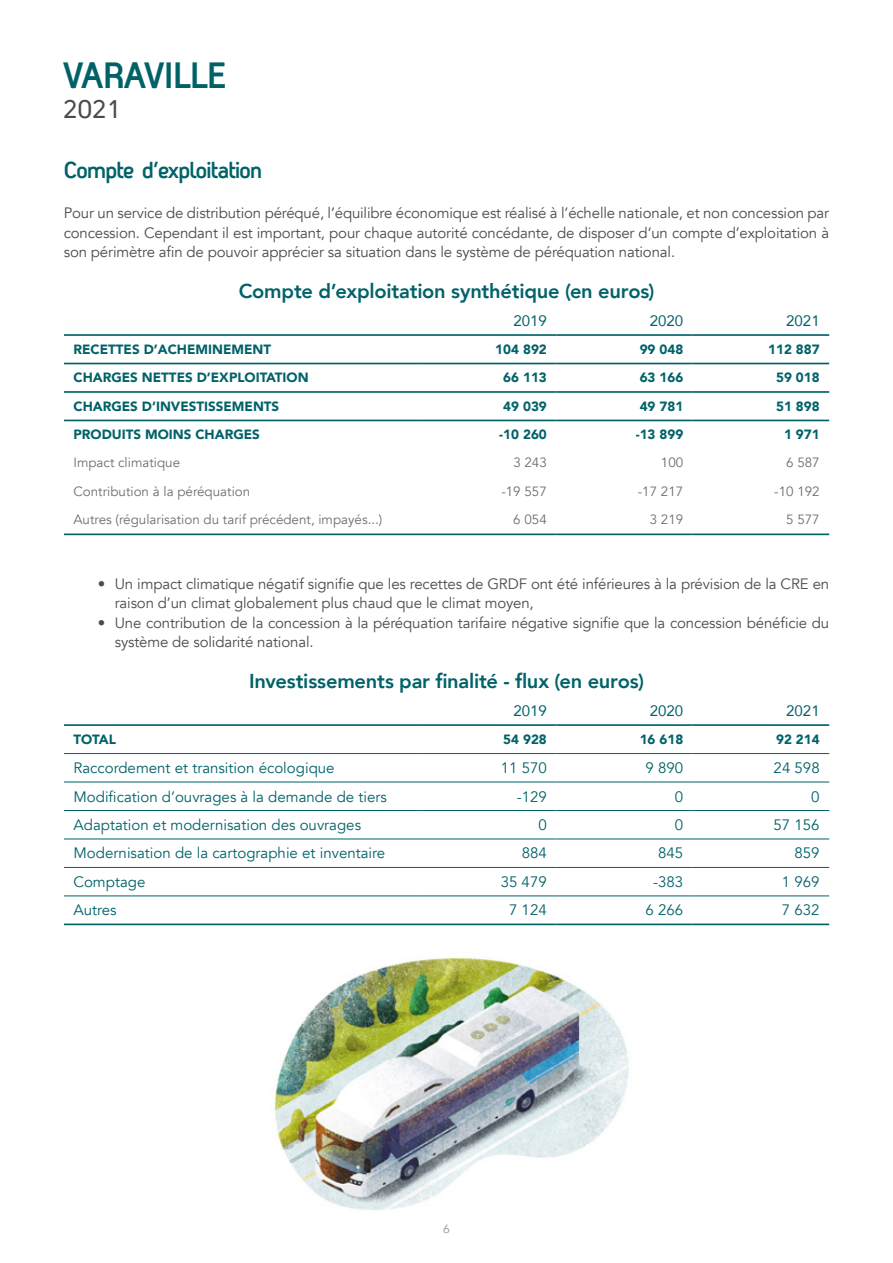
<style>
.page{position:relative;width:893px;height:1263px;background:#fff}
.page>*{position:absolute;margin:0;border:0;box-sizing:border-box;transform-origin:0 0}
.t1{font:700 35.55px "Antagometrica BTW01";letter-spacing:-.025em;color:#006267}
.t2{font:24.75px "Antagometrica BTW01 Regular 2";color:#4b4b4a}
.t3{font:700 22.5px "Antagometrica BTW01";letter-spacing:-.03em;color:#006269}
.t4{font:800 20.1px "Avenir";letter-spacing:-.01em;color:#006269}
.t5{font:15px/19.5px "Avenir";letter-spacing:-.01em;color:#4b4b4a}
.t6{font:15px "Avenir";color:#006269}
.t7{font:15px "Avenir";color:#006269}
.t8{font:900 13.35px "Avenir";color:#006269}
.t9{font:13.35px "Avenir";color:#6d6e71}
.t10{font:12px "Avenir";color:#9d9c9c}
</style>
<div class="page">
<svg style="left:64px;top:362px;width:765px;height:60px"></svg>
<hr style="left:64px;top:533px;width:356px;height:2px;background:#006267">
<hr style="left:420px;top:533px;width:136px;height:2px;background:#006267">
<hr style="left:556px;top:533px;width:137px;height:2px;background:#006267">
<hr style="left:693px;top:533px;width:136px;height:2px;background:#006267">
<hr style="left:64px;top:334px;width:356px;height:2px;background:#006267">
<hr style="left:420px;top:334px;width:136px;height:2px;background:#006267">
<hr style="left:556px;top:334px;width:137px;height:2px;background:#006267">
<hr style="left:693px;top:334px;width:136px;height:2px;background:#006267">
<hr style="left:64px;top:363px;width:356px;height:1px;background:#006267">
<hr style="left:420px;top:363px;width:136px;height:1px;background:#006267">
<hr style="left:556px;top:363px;width:137px;height:1px;background:#006267">
<hr style="left:693px;top:363px;width:136px;height:1px;background:#006267">
<hr style="left:64px;top:391px;width:356px;height:2px;background:#006267">
<hr style="left:420px;top:391px;width:136px;height:2px;background:#006267">
<hr style="left:556px;top:391px;width:137px;height:2px;background:#006267">
<hr style="left:693px;top:391px;width:136px;height:2px;background:#006267">
<hr style="left:64px;top:420px;width:356px;height:1px;background:#006267">
<hr style="left:420px;top:420px;width:136px;height:1px;background:#006267">
<hr style="left:556px;top:420px;width:137px;height:1px;background:#006267">
<hr style="left:693px;top:420px;width:136px;height:1px;background:#006267">
<svg style="left:64px;top:754px;width:765px;height:142px"></svg>
<hr style="left:64px;top:923px;width:356px;height:2px;background:#006267">
<hr style="left:420px;top:923px;width:136px;height:2px;background:#006267">
<hr style="left:556px;top:923px;width:137px;height:2px;background:#006267">
<hr style="left:693px;top:923px;width:136px;height:2px;background:#006267">
<hr style="left:64px;top:724px;width:356px;height:2px;background:#006267">
<hr style="left:420px;top:724px;width:136px;height:2px;background:#006267">
<hr style="left:556px;top:724px;width:137px;height:2px;background:#006267">
<hr style="left:693px;top:724px;width:136px;height:2px;background:#006267">
<hr style="left:64px;top:753px;width:356px;height:1px;background:#006267">
<hr style="left:420px;top:753px;width:136px;height:1px;background:#006267">
<hr style="left:556px;top:753px;width:137px;height:1px;background:#006267">
<hr style="left:693px;top:753px;width:136px;height:1px;background:#006267">
<hr style="left:64px;top:782px;width:356px;height:1px;background:#006267">
<hr style="left:420px;top:782px;width:136px;height:1px;background:#006267">
<hr style="left:556px;top:782px;width:137px;height:1px;background:#006267">
<hr style="left:693px;top:782px;width:136px;height:1px;background:#006267">
<hr style="left:64px;top:810px;width:356px;height:1px;background:#006267">
<hr style="left:420px;top:810px;width:136px;height:1px;background:#006267">
<hr style="left:556px;top:810px;width:137px;height:1px;background:#006267">
<hr style="left:693px;top:810px;width:136px;height:1px;background:#006267">
<hr style="left:64px;top:839px;width:356px;height:1px;background:#006267">
<hr style="left:420px;top:839px;width:136px;height:1px;background:#006267">
<hr style="left:556px;top:839px;width:137px;height:1px;background:#006267">
<hr style="left:693px;top:839px;width:136px;height:1px;background:#006267">
<hr style="left:64px;top:867px;width:356px;height:1px;background:#006267">
<hr style="left:420px;top:867px;width:136px;height:1px;background:#006267">
<hr style="left:556px;top:867px;width:137px;height:1px;background:#006267">
<hr style="left:693px;top:867px;width:136px;height:1px;background:#006267">
<hr style="left:64px;top:896px;width:356px;height:1px;background:#006267">
<hr style="left:420px;top:896px;width:136px;height:1px;background:#006267">
<hr style="left:556px;top:896px;width:137px;height:1px;background:#006267">
<hr style="left:693px;top:896px;width:136px;height:1px;background:#006267">
<img style="left:272px;top:957px;width:357px;height:253px">
<h1 class="t1" style="left:63px;top:54px;width:165px">VARAVILLE</h1>
<h2 class="t2" style="left:63px;top:95px;width:60px">2021</h2>
<h3 class="t3" style="left:64px;top:157px;width:200px">Compte d’exploitation</h3>
<p class="t5" style="left:64px;top:204px;width:767px;text-align:justify">Pour un service de distribution péréqué, l’équilibre économique est réalisé à l’échelle nationale, et non concession par concession. Cependant il est important, pour chaque autorité concédante, de disposer d’un compte d’exploitation à son périmètre afin de pouvoir apprécier sa situation dans le système de péréquation national.</p>
<h3 class="t4" style="left:239px;top:275px;width:417px">Compte d’exploitation synthétique (en euros)</h3>
<p class="t7" style="left:513px;top:309px;width:35px">2019</p>
<p class="t7" style="left:650px;top:309px;width:35px">2020</p>
<p class="t7" style="left:786px;top:309px;width:35px">2021</p>
<p class="t8" style="left:73px;top:338px;width:199px">RECETTES D’ACHEMINEMENT</p>
<p class="t8" style="left:495px;top:338px;width:53px">104 892</p>
<p class="t8" style="left:640px;top:338px;width:45px">99 048</p>
<p class="t8" style="left:768px;top:338px;width:53px">112 887</p>
<p class="t8" style="left:73px;top:366px;width:237px">CHARGES NETTES D’EXPLOITATION</p>
<p class="t8" style="left:503px;top:366px;width:45px">66 113</p>
<p class="t8" style="left:640px;top:366px;width:45px">63 166</p>
<p class="t8" style="left:776px;top:366px;width:45px">59 018</p>
<p class="t8" style="left:73px;top:395px;width:207px">CHARGES D’INVESTISSEMENTS</p>
<p class="t8" style="left:503px;top:395px;width:45px">49 039</p>
<p class="t8" style="left:640px;top:395px;width:45px">49 781</p>
<p class="t8" style="left:776px;top:395px;width:45px">51 898</p>
<p class="t8" style="left:73px;top:423px;width:188px">PRODUITS MOINS CHARGES</p>
<p class="t8" style="left:499px;top:423px;width:49px">-10 260</p>
<p class="t8" style="left:636px;top:423px;width:49px">-13 899</p>
<p class="t8" style="left:784px;top:423px;width:37px">1 971</p>
<p class="t9" style="left:73px;top:455px;width:108px">Impact climatique</p>
<p class="t9" style="left:513px;top:455px;width:35px">3 243</p>
<p class="t9" style="left:661px;top:455px;width:24px">100</p>
<p class="t9" style="left:786px;top:455px;width:35px">6 587</p>
<p class="t9" style="left:73px;top:483px;width:178px">Contribution à la péréquation</p>
<p class="t9" style="left:501px;top:483px;width:47px">-19 557</p>
<p class="t9" style="left:638px;top:483px;width:47px">-17 217</p>
<p class="t9" style="left:774px;top:483px;width:47px">-10 192</p>
<p class="t9" style="left:73px;top:512px;width:310px">Autres (régularisation du tarif précédent, impayés...)</p>
<p class="t9" style="left:513px;top:512px;width:35px">6 054</p>
<p class="t9" style="left:650px;top:512px;width:35px">3 219</p>
<p class="t9" style="left:786px;top:512px;width:35px">5 577</p>
<p class="t5" style="left:115px;top:574px;width:716px;text-indent:-17px">• Un impact climatique négatif signifie que les recettes de GRDF ont été inférieures à la prévision de la CRE en raison d’un climat globalement plus chaud que le climat moyen,</p>
<p class="t5" style="left:115px;top:613px;width:716px;text-indent:-17px">• Une contribution de la concession à la péréquation tarifaire négative signifie que la concession bénéficie du système de solidarité national.</p>
<h3 class="t4" style="left:249px;top:665px;width:396px">Investissements par finalité - flux (en euros)</h3>
<p class="t7" style="left:513px;top:699px;width:35px">2019</p>
<p class="t7" style="left:650px;top:699px;width:35px">2020</p>
<p class="t7" style="left:786px;top:699px;width:35px">2021</p>
<p class="t8" style="left:73px;top:728px;width:44px">TOTAL</p>
<p class="t8" style="left:503px;top:728px;width:45px">54 928</p>
<p class="t8" style="left:640px;top:728px;width:45px">16 618</p>
<p class="t8" style="left:776px;top:728px;width:45px">92 214</p>
<p class="t6" style="left:73px;top:759px;width:263px">Raccordement et transition écologique</p>
<p class="t6" style="left:501px;top:759px;width:48px">11 570</p>
<p class="t6" style="left:646px;top:759px;width:39px">9 890</p>
<p class="t6" style="left:774px;top:759px;width:48px">24 598</p>
<p class="t6" style="left:73px;top:787px;width:315px">Modification d’ouvrages à la demande de tiers</p>
<p class="t6" style="left:517px;top:787px;width:32px">-129</p>
<p class="t6" style="left:675px;top:787px;width:10px">0</p>
<p class="t6" style="left:811px;top:787px;width:10px">0</p>
<p class="t6" style="left:73px;top:816px;width:289px">Adaptation et modernisation des ouvrages</p>
<p class="t6" style="left:538px;top:816px;width:10px">0</p>
<p class="t6" style="left:675px;top:816px;width:10px">0</p>
<p class="t6" style="left:774px;top:816px;width:48px">57 156</p>
<p class="t6" style="left:73px;top:844px;width:313px">Modernisation de la cartographie et inventaire</p>
<p class="t6" style="left:522px;top:844px;width:27px">884</p>
<p class="t6" style="left:658px;top:844px;width:27px">845</p>
<p class="t6" style="left:794px;top:844px;width:27px">859</p>
<p class="t6" style="left:73px;top:873px;width:73px">Comptage</p>
<p class="t6" style="left:501px;top:873px;width:48px">35 479</p>
<p class="t6" style="left:653px;top:873px;width:32px">-383</p>
<p class="t6" style="left:782px;top:873px;width:39px">1 969</p>
<p class="t6" style="left:73px;top:901px;width:45px">Autres</p>
<p class="t6" style="left:509px;top:901px;width:39px">7 124</p>
<p class="t6" style="left:645px;top:901px;width:39px">6 266</p>
<p class="t6" style="left:782px;top:901px;width:39px">7 632</p>
<p class="t10" style="left:443px;top:1219px;width:8px">6</p>
</div>
